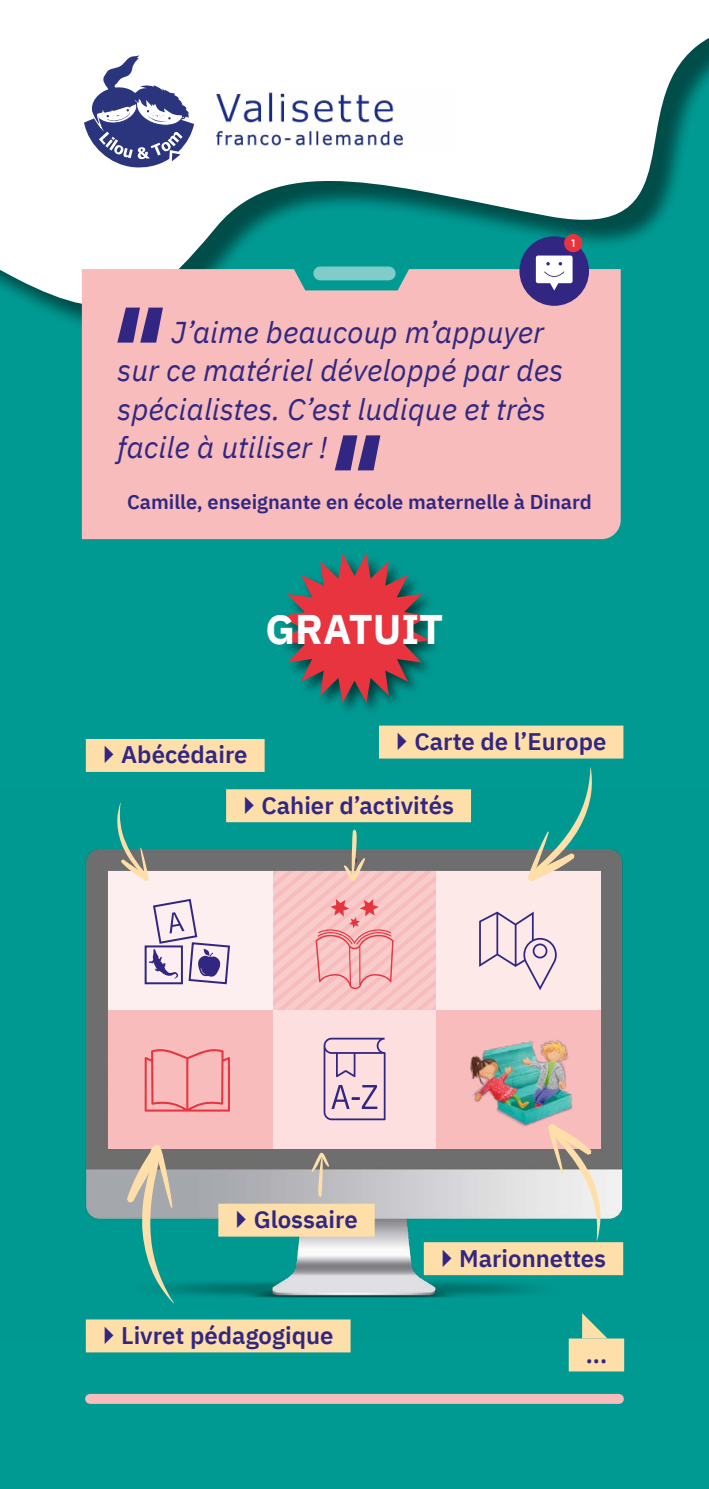
<style>
.page{position:relative;width:709px;height:1489px;background:#fff}
.page>*{position:absolute;margin:0;border:0;box-sizing:border-box;transform-origin:0 0}
.t1{font:700 41.25px "IBM Plex Sans";color:#fff}
.t2{font:italic 30px/38.5px "IBM Plex Sans";color:#312783}
.t3{font:600 24px "IBM Plex Sans";color:#312783}
.t4{font:600 20px "IBM Plex Sans";color:#312783}
.t5{font:500 10.75px "Gotham Rounded";color:#fff}
</style>
<div class="page">
<div style="left:0;top:0;width:709px;height:1488px;background:#009a93"></div>
<svg style="left:0;top:0;width:709px;height:332px;fill:#fff"></svg>
<div style="left:80px;top:52px;width:118px;height:118px;background:#fff;border-radius:50%"></div>
<svg style="left:84px;top:55px;width:110px;height:112px"></svg>
<img style="left:208px;top:87px;width:246px;height:64px">
<div style="left:82px;top:269px;width:538px;height:270px;background:#f7bcbb"></div>
<div style="left:519px;top:236px;width:70px;height:70px;background:#312783;border-radius:50%"></div>
<svg style="left:536px;top:255px;width:36px;height:35px"></svg>
<div style="left:564px;top:234px;width:18px;height:18px;background:#e7343f;border-radius:50%"></div>
<div style="left:313px;top:266px;width:82px;height:14px;background:#7fccc8;border-radius:7px"></div>
<svg style="left:117px;top:307px;width:46px;height:35px;background:#775c96"></svg>
<svg style="left:335px;top:435px;width:45px;height:35px;background:#745995"></svg>
<div style="left:90px;top:1393px;width:529px;height:10px;background:#f7bcbb"></div>
<img style="left:85px;top:822px;width:540px;height:517px">
<div style="left:108px;top:1009px;width:165px;height:139px;background:#f7bcbb"></div>
<div style="left:108px;top:871px;width:165px;height:138px;background:#fdefef"></div>
<div style="left:273px;top:1009px;width:164px;height:139px;background:#fcdfde"></div>
<div style="left:437px;top:871px;width:164px;height:138px;background:#fde9e8"></div>
<div style="left:437px;top:1009px;width:164px;height:139px;background:#f7bcbb"></div>
<svg style="left:479px;top:911px;width:77px;height:79px"></svg>
<svg style="left:145px;top:1049px;width:85px;height:62px"></svg>
<div style="left:145px;top:945px;width:38px;height:39px;border:2px solid #312783"></div>
<svg style="left:148px;top:898px;width:82px;height:87px"></svg>
<svg style="left:323px;top:1037px;width:62px;height:83px"></svg>
<div style="left:226px;top:789px;width:245px;height:33px;background:#fedea9"></div>
<div style="left:86px;top:739px;width:179px;height:33px;background:#fedea9"></div>
<div style="left:86px;top:1319px;width:264px;height:33px;background:#fedea9"></div>
<div style="left:379px;top:725px;width:244px;height:33px;background:#fedea9"></div>
<div style="left:568px;top:1338px;width:56px;height:33px;background:#fedea9"></div>
<svg style="left:582px;top:1312px;width:25px;height:26px"></svg>
<svg style="left:273px;top:829px;width:164px;height:180px;background:#cbb2b0"></svg>
<svg style="left:311px;top:1152px;width:18px;height:45px"></svg>
<svg style="left:117px;top:802px;width:32px;height:79px"></svg>
<svg style="left:548px;top:1132px;width:52px;height:108px"></svg>
<svg style="left:528px;top:767px;width:64px;height:114px"></svg>
<svg style="left:127px;top:1145px;width:47px;height:158px"></svg>
<div style="left:218px;top:1203px;width:157px;height:33px;background:#fedea9"></div>
<div style="left:424px;top:1242px;width:199px;height:32px;background:#fedea9"></div>
<img style="left:470px;top:1040px;width:103px;height:92px">
<div style="left:278px;top:552px;width:164px;height:164px;background:#000;opacity:.6"></div>
<svg style="left:280px;top:553px;width:149px;height:150px"></svg>
<p class="t5" style="left:571px;top:236px;width:6px">1</p>
<p class="t2" style="left:117px;top:310px;width:447px;text-indent:54px">J’aime beaucoup m’appuyer sur ce matériel développé par des spécialistes. C’est ludique et très facile à utiliser !</p>
<p class="t4" style="left:127px;top:486px;width:466px">Camille, enseignante en école maternelle à Dinard</p>
<h1 class="t1" style="left:265px;top:597px;width:179px">GRATUIT</h1>
<p class="t3" style="left:121px;top:736px;width:128px">Abécédaire</p>
<p class="t3" style="left:414px;top:722px;width:193px">Carte de l’Europe</p>
<p class="t3" style="left:261px;top:786px;width:194px">Cahier d’activités</p>
<p class="t3" style="left:254px;top:1200px;width:105px">Glossaire</p>
<p class="t3" style="left:459px;top:1239px;width:148px">Marionnettes</p>
<p class="t3" style="left:121px;top:1316px;width:214px">Livret pédagogique</p>
<p class="t3" style="left:585px;top:1335px;width:23px">...</p>
</div>
